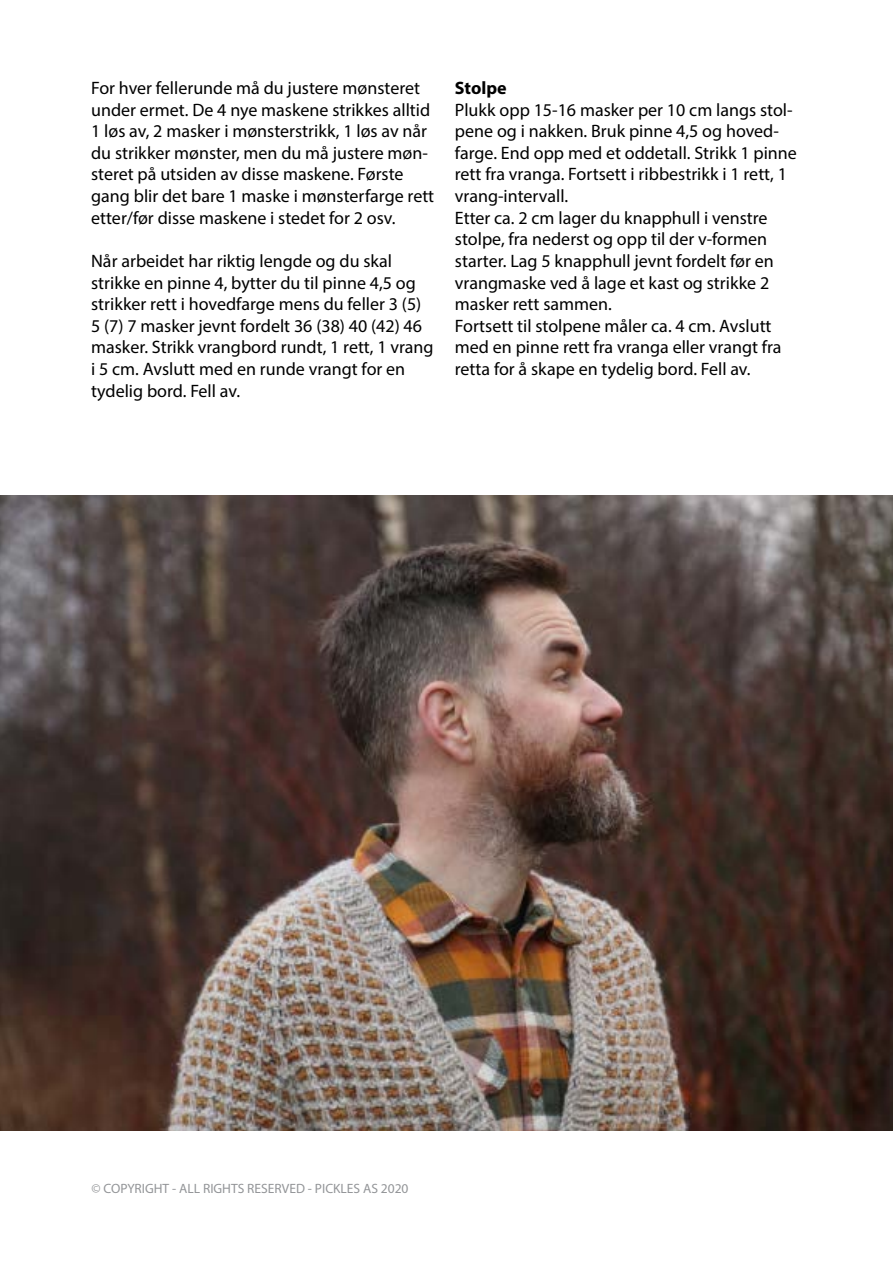
<style>
.page{position:relative;width:893px;height:1263px;background:#fff}
.page>*{position:absolute;margin:0;border:0;box-sizing:border-box;transform-origin:0 0}
.t1{font:18px/21.6px "Myriad Pro";color:#000}
.t2{font:700 18px "Myriad Pro";color:#000}
.t3{font:13.5px "Myriad Pro";color:#939598}
</style>
<div class="page">
<img style="left:0;top:495px;width:893px;height:635px">
<p class="t1" style="left:91px;top:77px;width:345px">For hver fellerunde må du justere mønsteret under ermet. De 4 nye maskene strikkes alltid 1 løs av, 2 masker i mønsterstrikk, 1 løs av når du strikker mønster, men du må justere møn&shy;steret på utsiden av disse maskene. Første gang blir det bare 1 maske i mønsterfarge rett etter/før disse maskene i stedet for 2 osv.</p>
<p class="t1" style="left:91px;top:250px;width:344px">Når arbeidet har riktig lengde og du skal strikke en pinne 4, bytter du til pinne 4,5 og strikker rett i hovedfarge mens du feller 3 (5)<br>5 (7) 7 masker jevnt fordelt 36 (38) 40 (42) 46 masker. Strikk vrangbord rundt, 1 rett, 1 vrang i 5 cm. Avslutt med en runde vrangt for en tydelig bord. Fell av.</p>
<p class="t2" style="left:455px;top:76px;width:53px">Stolpe</p>
<p class="t1" style="left:455px;top:99px;width:344px">Plukk opp 15-16 masker per 10 cm langs stol&shy;pene og i nakken. Bruk pinne 4,5 og hoved&shy;farge. End opp med et oddetall. Strikk 1 pinne rett fra vranga. Fortsett i ribbestrikk i 1 rett, 1 vrang-intervall.<br>Etter ca. 2 cm lager du knapphull i venstre stolpe, fra nederst og opp til der v-formen starter. Lag 5 knapphull jevnt fordelt før en vrangmaske ved å lage et kast og strikke 2 masker rett sammen.<br>Fortsett til stolpene måler ca. 4 cm. Avslutt med en pinne rett fra vranga eller vrangt fra retta for å skape en tydelig bord. Fell av.</p>
<p class="t3" style="left:92px;top:1180px;width:319px">© COPYRIGHT - ALL RIGHTS RESERVED - PICKLES AS 2020</p>
</div>
